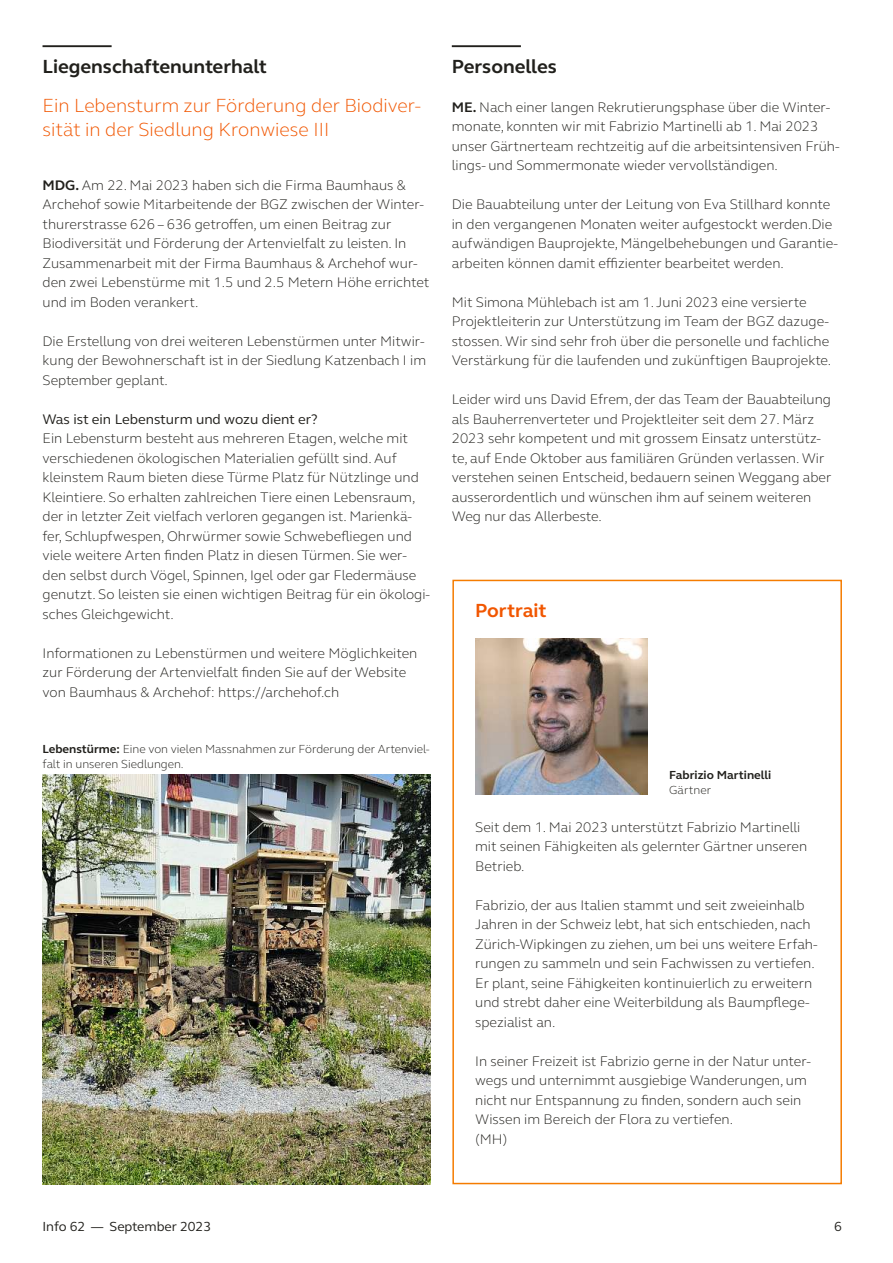
<style>
.page{position:relative;width:893px;height:1263px;background:#fff}
.page>*{position:absolute;margin:0;border:0;box-sizing:border-box;transform-origin:0 0}
.t1{font:300 19.5px/24px "FS Elliot";color:#f15600}
.t2{font:700 19.5px "FS Elliot";color:#21201c}
.t3{font:700 19.5px "FS Elliot";color:#f15600}
.t4{font:300 14.25px/19.5px "FS Elliot";color:#21201c}
.t5{font:14.25px "FS Elliot";color:#21201c}
.t6{font:13.5px "FS Elliot";color:#21201c}
.t7{font:300 12px/15px "FS Elliot";color:#21201c}
.t8{font:700 12px "FS Elliot";color:#21201c}
.s1{font-weight:700}
</style>
<div class="page">
<hr style="left:43px;top:45px;width:69px;height:2px;background:#21201c">
<hr style="left:452px;top:45px;width:69px;height:2px;background:#21201c">
<div style="left:452px;top:580px;width:390px;height:604px;border:2px solid #f57c00"></div>
<img style="left:475px;top:638px;width:173px;height:156px">
<img style="left:43px;top:775px;width:388px;height:409px">
<h1 class="t2" style="left:43px;top:55px;width:226px">Liegenschaftenunterhalt</h1>
<h1 class="t1" style="left:43px;top:93px;width:380px">Ein Lebensturm zur Förderung der Biodiver&shy;sität in der Siedlung Kronwiese III</h1>
<p class="t4" style="left:43px;top:175px;width:388px"><span class="s1">MDG.</span> Am 22. Mai 2023 haben sich die Firma Baumhaus &amp; Archehof sowie Mitarbeitende der BGZ zwischen der Winter&shy;thurerstrasse 626 – 636 getroffen, um einen Beitrag zur Biodiversität und Förderung der Artenvielfalt zu leisten. In Zusammenarbeit mit der Firma Baumhaus &amp; Archehof wur&shy;den zwei Lebenstürme mit 1.5 und 2.5 Metern Höhe errichtet und im Boden verankert.</p>
<p class="t4" style="left:43px;top:331px;width:385px;text-align:justify">Die Erstellung von drei weiteren Lebenstürmen unter Mitwir&shy;kung der Bewohnerschaft ist in der Siedlung Katzenbach I im September geplant.</p>
<p class="t5" style="left:43px;top:409px;width:277px">Was ist ein Lebensturm und wozu dient er?</p>
<p class="t4" style="left:43px;top:428px;width:389px">Ein Lebensturm besteht aus mehreren Etagen, welche mit verschiedenen ökologischen Materialien gefüllt sind. Auf kleinstem Raum bieten diese Türme Platz für Nützlinge und Kleintiere. So erhalten zahlreichen Tiere einen Lebensraum, der in letzter Zeit vielfach verloren gegangen ist. Marienkä&shy;fer, Schlupfwespen, Ohrwürmer sowie Schwebefliegen und viele weitere Arten finden Platz in diesen Türmen. Sie wer&shy;den selbst durch Vögel, Spinnen, Igel oder gar Fledermäuse genutzt. So leisten sie einen wichtigen Beitrag für ein ökologi&shy;sches Gleichgewicht.</p>
<p class="t4" style="left:43px;top:643px;width:376px">Informationen zu Lebenstürmen und weitere Möglichkeiten zur Förderung der Artenvielfalt finden Sie auf der Website von Baumhaus &amp; Archehof: https://archehof.ch</p>
<p class="t7" style="left:43px;top:741px;width:389px"><span class="s1">Lebenstürme:</span> Eine von vielen Massnahmen zur Förderung der Artenviel&shy;falt in unseren Siedlungen.</p>
<h1 class="t2" style="left:452px;top:55px;width:106px">Personelles</h1>
<p class="t4" style="left:452px;top:97px;width:389px"><span class="s1">ME.</span> Nach einer langen Rekrutierungsphase über die Winter&shy;monate, konnten wir mit Fabrizio Martinelli ab 1. Mai 2023 unser Gärtnerteam rechtzeitig auf die arbeitsintensiven Früh&shy;lings- und Sommermonate wieder vervollständigen.</p>
<p class="t4" style="left:452px;top:194px;width:388px">Die Bauabteilung unter der Leitung von Eva Stillhard konnte in den vergangenen Monaten weiter aufgestockt werden.Die aufwändigen Bauprojekte, Mängelbehebungen und Garantie&shy;arbeiten können damit effizienter bearbeitet werden.</p>
<p class="t4" style="left:452px;top:292px;width:381px">Mit Simona Mühlebach ist am 1. Juni 2023 eine versierte Projektleiterin zur Unterstützung im Team der BGZ dazuge&shy;stossen. Wir sind sehr froh über die personelle und fachliche Verstärkung für die laufenden und zukünftigen Bauprojekte.</p>
<p class="t4" style="left:452px;top:389px;width:381px">Leider wird uns David Efrem, der das Team der Bauabteilung als Bauherrenverteter und Projektleiter seit dem 27. März 2023 sehr kompetent und mit grossem Einsatz unterstütz&shy;te, auf Ende Oktober aus familiären Gründen verlassen. Wir verstehen seinen Entscheid, bedauern seinen Weggang aber ausserordentlich und wünschen ihm auf seinem weiteren Weg nur das Allerbeste.</p>
<h1 class="t3" style="left:475px;top:599px;width:73px">Portrait</h1>
<p class="t8" style="left:669px;top:768px;width:103px">Fabrizio Martinelli</p>
<p class="t7" style="left:669px;top:783px;width:43px">Gärtner</p>
<p class="t4" style="left:475px;top:817px;width:333px">Seit dem 1. Mai 2023 unterstützt Fabrizio Martinelli mit seinen Fähigkeiten als gelernter Gärtner unseren<br>Betrieb.</p>
<p class="t4" style="left:475px;top:895px;width:344px">Fabrizio, der aus Italien stammt und seit zweieinhalb Jahren in der Schweiz lebt, hat sich entschieden, nach Zürich-Wipkingen zu ziehen, um bei uns weitere Erfah&shy;rungen zu sammeln und sein Fachwissen zu vertiefen.<br>Er plant, seine Fähigkeiten kontinuierlich zu erweitern und strebt daher eine Weiterbildung als Baumpflege&shy;spezialist an.</p>
<p class="t4" style="left:475px;top:1051px;width:337px">In seiner Freizeit ist Fabrizio gerne in der Natur unter&shy;wegs und unternimmt ausgiebige Wanderungen, um nicht nur Entspannung zu finden, sondern auch sein Wissen im Bereich der Flora zu vertiefen.<br>(MH)</p>
<p class="t6" style="left:43px;top:1217px;width:170px">Info 62 — September 2023</p>
<p class="t6" style="left:834px;top:1217px;width:9px">6</p>
</div>
